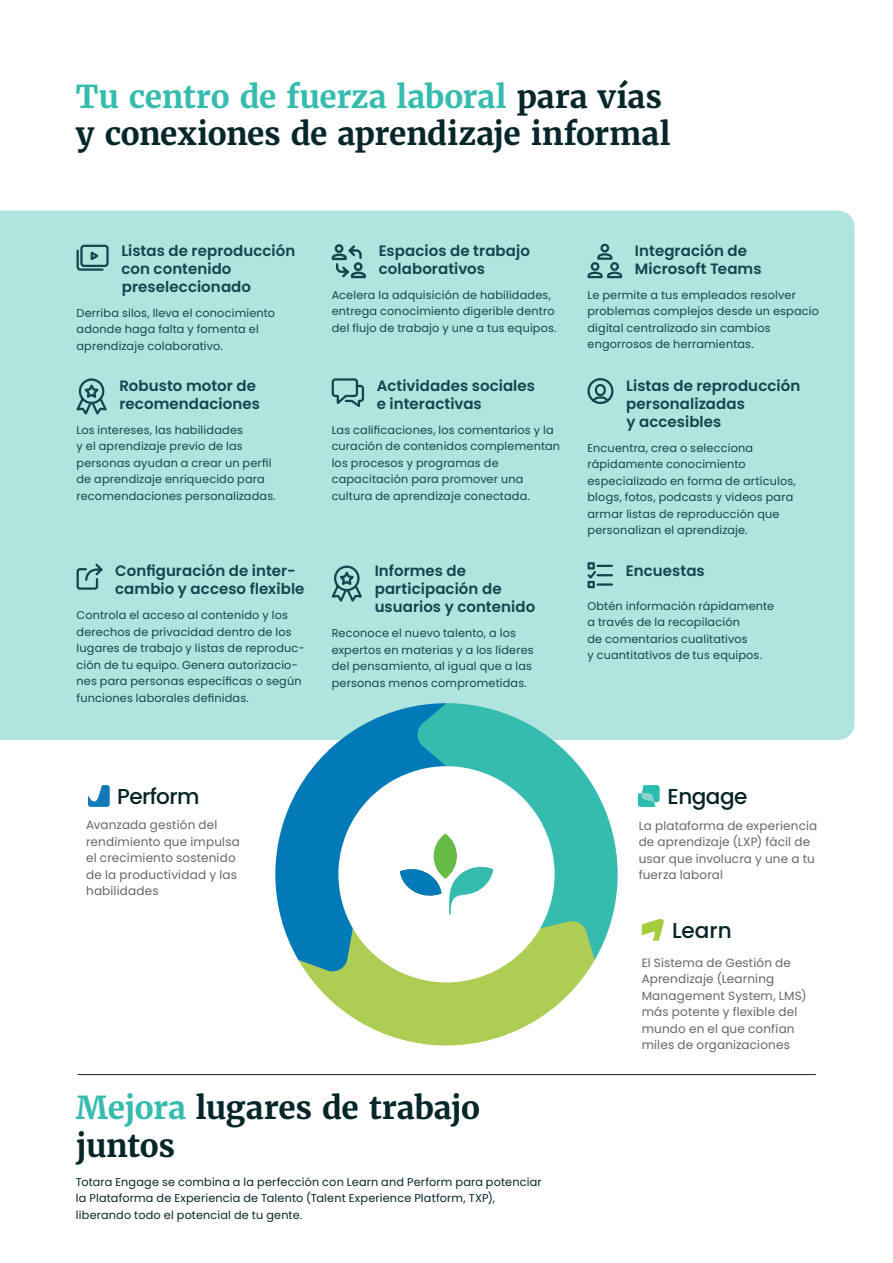
<style>
.page{position:relative;width:893px;height:1263px;background:#fff}
.page>*{position:absolute;margin:0;border:0;box-sizing:border-box;transform-origin:0 0}
.H1{font:700 31.5px/37.5px "Merriweather";letter-spacing:-.01em;color:#07262a}
.t1{font:500 21.6px "Poppins";letter-spacing:-.025em;color:#062428}
.H2_poppins{font:600 15px/18px "Poppins";letter-spacing:.005em;color:#13454e}
.H2_poppins-2{font:12px/16.5px "Poppins";letter-spacing:.015em;color:#666}
.body{font:11.25px/16.5px "Poppins";letter-spacing:.015em;color:#13454e}
.body-2{font:11.25px/16.5px "Poppins";letter-spacing:.015em;color:#07262a}
.s1{color:#36bcaf}
</style>
<div class="page">
<div style="left:0;top:210px;width:855px;height:530px;background:#afe4df"></div>
<svg style="left:74px;top:377px;width:35px;height:41px"></svg>
<svg style="left:585px;top:561px;width:29px;height:28px"></svg>
<svg style="left:331px;top:377px;width:34px;height:33px"></svg>
<svg style="left:586px;top:377px;width:29px;height:28px"></svg>
<svg style="left:75px;top:244px;width:35px;height:28px"></svg>
<svg style="left:330px;top:243px;width:37px;height:37px"></svg>
<svg style="left:586px;top:243px;width:37px;height:36px"></svg>
<svg style="left:75px;top:562px;width:29px;height:29px"></svg>
<svg style="left:329px;top:564px;width:36px;height:41px"></svg>
<hr style="left:78px;top:1074px;width:738px;height:1px;background:#231f20">
<svg style="left:275px;top:703px;width:141px;height:257px"></svg>
<svg style="left:416px;top:703px;width:202px;height:257px"></svg>
<div style="left:434px;top:833px;width:23px;height:46px;background:#68bc45;border-radius:50%"></div>
<svg style="left:298px;top:866px;width:297px;height:179px"></svg>
<svg style="left:638px;top:785px;width:22px;height:22px"></svg>
<svg style="left:642px;top:919px;width:22px;height:22px"></svg>
<svg style="left:88px;top:785px;width:22px;height:22px"></svg>
<p class="H1" style="left:76px;top:77px;width:596px"><span class="s1">Tu centro de fuerza laboral</span> para vías y conexiones de aprendizaje informal</p>
<p class="H2_poppins" style="left:121px;top:242px;width:176px">Listas de reproducción con contenido preseleccionado</p>
<p class="body" style="left:77px;top:305px;width:200px">Derriba silos, lleva el conocimiento adonde haga falta y fomenta el aprendizaje colaborativo.</p>
<p class="H2_poppins" style="left:119px;top:376px;width:142px">Robusto motor de recomendaciones</p>
<p class="body" style="left:76px;top:421px;width:201px">Los intereses, las habilidades<br>y el aprendizaje previo de las personas ayudan a crear un perfil de aprendizaje enriquecido para recomendaciones personalizadas.</p>
<p class="H2_poppins" style="left:115px;top:562px;width:191px">Configuración de inter&shy;cambio y acceso flexible</p>
<p class="body" style="left:77px;top:607px;width:230px">Controla el acceso al contenido y los derechos de privacidad dentro de los lugares de trabajo y listas de reproduc&shy;ción de tu equipo. Genera autorizacio&shy;nes para personas específicas o según funciones laborales definidas.</p>
<p class="H2_poppins" style="left:379px;top:242px;width:153px">Espacios de trabajo colaborativos</p>
<p class="body" style="left:332px;top:287px;width:226px">Acelera la adquisición de habilidades, entrega conocimiento digerible dentro del flujo de trabajo y une a tus equipos.</p>
<p class="H2_poppins" style="left:377px;top:376px;width:160px">Actividades sociales e interactivas</p>
<p class="body" style="left:332px;top:421px;width:230px">Las calificaciones, los comentarios y la curación de contenidos complementan los procesos y programas de capacitación para promover una cultura de aprendizaje conectada.</p>
<p class="H2_poppins" style="left:375px;top:562px;width:162px">Informes de participación de usuarios y contenido</p>
<p class="body" style="left:332px;top:625px;width:204px">Reconoce el nuevo talento, a los expertos en materias y a los líderes del pensamiento, al igual que a las personas menos comprometidas.</p>
<p class="H2_poppins" style="left:635px;top:242px;width:128px">Integración de<br>Microsoft Teams</p>
<p class="body" style="left:587px;top:287px;width:233px">Le permite a tus empleados resolver problemas complejos desde un espacio digital centralizado sin cambios engorrosos de herramientas.</p>
<p class="H2_poppins" style="left:626px;top:376px;width:176px">Listas de reproducción personalizadas<br>y accesibles</p>
<p class="body" style="left:587px;top:439px;width:210px">Encuentra, crea o selecciona rápidamente conocimiento especializado en forma de artículos, blogs, fotos, podcasts y videos para armar listas de reproducción que personalizan el aprendizaje.</p>
<p class="H2_poppins" style="left:626px;top:562px;width:80px">Encuestas</p>
<p class="body" style="left:587px;top:598px;width:188px">Obtén información rápidamente a través de la recopilación<br>de comentarios cualitativos<br>y cuantitativos de tus equipos.</p>
<p class="t1" style="left:117px;top:782px;width:84px">Perform</p>
<p class="t1" style="left:668px;top:782px;width:81px">Engage</p>
<p class="H2_poppins-2" style="left:86px;top:817px;width:155px">Avanzada gestión del rendimiento que impulsa el crecimiento sostenido de la productividad y las habilidades</p>
<p class="H2_poppins-2" style="left:639px;top:817px;width:180px">La plataforma de experiencia de aprendizaje (LXP) fácil de usar que involucra y une a tu fuerza laboral</p>
<p class="t1" style="left:672px;top:916px;width:61px">Learn</p>
<p class="H1" style="left:76px;top:1089px;width:406px"><span class="s1">Mejora</span> lugares de trabajo juntos</p>
<p class="body-2" style="left:76px;top:1174px;width:467px">Totara Engage se combina a la perfección con Learn and Perform para potenciar la Plataforma de Experiencia de Talento (Talent Experience Platform, TXP), liberando todo el potencial de tu gente.</p>
<p class="H2_poppins-2" style="left:642px;top:954px;width:166px">El Sistema de Gestión de<br>Aprendizaje (Learning<br>Management System, LMS) más potente y flexible del mundo en el que confían miles de organizaciones</p>
</div>
